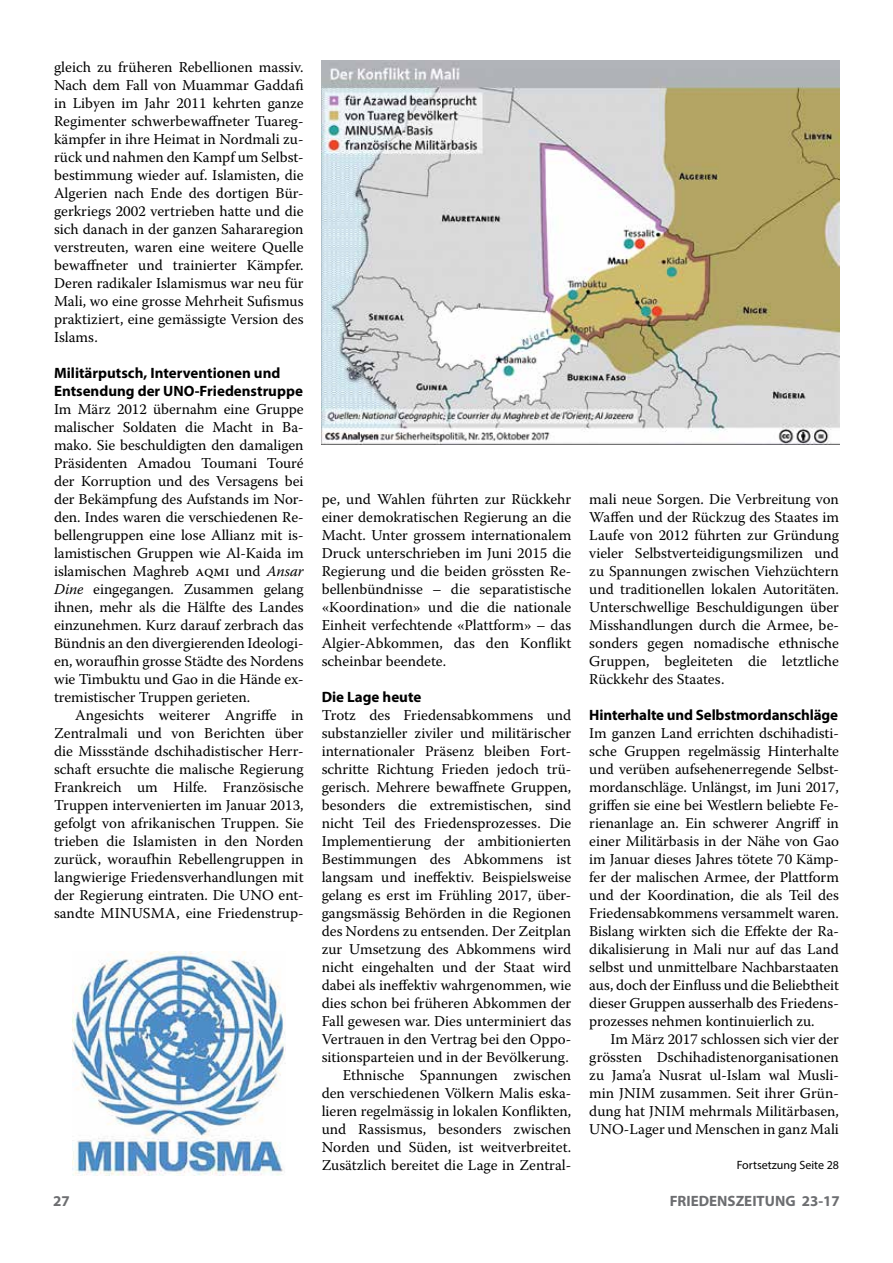
<style>
.page{position:relative;width:893px;height:1263px;background:#fff}
.page>*{position:absolute;margin:0;border:0;box-sizing:border-box;transform-origin:0 0}
.t1{font:15px/18px "Warnock Pro";color:#000;text-align:justify}
.t2{font:700 15px/18px "Myriad Pro";color:#000}
.t3{font:700 15px "Myriad Pro";color:#6d6e71}
.t4{font:12px "Myriad Pro";color:#000}
.s1{font-style:italic}
</style>
<div class="page">
<img style="left:322px;top:60px;width:517px;height:385px">
<img style="left:73px;top:952px;width:212px;height:223px">
<p class="t1" style="left:54px;top:58px;width:251px">gleich zu früheren Rebellionen massiv.<br>Nach dem Fall von Muammar Gaddafi in Libyen im Jahr 2011 kehrten ganze Regimenter schwerbewaffneter Tuareg&shy;kämpfer in ihre Heimat in Nordmali zu&shy;rück und nahmen den Kampf um Selbst&shy;bestimmung wieder auf. Islamisten, die Algerien nach Ende des dortigen Bür&shy;gerkriegs 2002 vertrieben hatte und die sich danach in der ganzen Sahararegion verstreuten, waren eine weitere Quelle bewaffneter und trainierter Kämpfer.<br>Deren radikaler Islamismus war neu für Mali, wo eine grosse Mehrheit Sufismus praktiziert, eine gemässigte Version des Islams.</p>
<p class="t2" style="left:54px;top:363px;width:250px">Militärputsch, Interventionen und<br>Entsendung der UNO-Friedenstruppe</p>
<p class="t1" style="left:54px;top:400px;width:251px">Im März 2012 übernahm eine Gruppe malischer Soldaten die Macht in Ba&shy;mako. Sie beschuldigten den damaligen Präsidenten Amadou Toumani Touré der Korruption und des Versagens bei der Bekämpfung des Aufstands im Nor&shy;den. Indes waren die verschiedenen Re&shy;bellengruppen eine lose Allianz mit is&shy;lamistischen Gruppen wie Al-Kaida im islamischen Maghreb AQMI und <span class="s1">Ansar Dine</span> eingegangen. Zusammen gelang ihnen, mehr als die Hälfte des Landes einzunehmen. Kurz darauf zerbrach das Bündnis an den divergierenden Ideologi&shy;en, woraufhin grosse Städte des Nordens wie Timbuktu und Gao in die Hände ex&shy;tremistischer Truppen gerieten.</p>
<p class="t1" style="left:54px;top:706px;width:251px;text-indent:21px">Angesichts weiterer Angriffe in Zentralmali und von Berichten über die Missstände dschihadistischer Herr&shy;schaft ersuchte die malische Regierung Frankreich um Hilfe. Französische Truppen intervenierten im Januar 2013, gefolgt von afrikanischen Truppen. Sie trieben die Islamisten in den Norden zurück, woraufhin Rebellengruppen in langwierige Friedensverhandlungen mit der Regierung eintraten. Die UNO ent&shy;sandte MINUSMA, eine Friedenstrup-</p>
<p class="t1" style="left:322px;top:490px;width:251px">pe, und Wahlen führten zur Rückkehr einer demokratischen Regierung an die Macht. Unter grossem internationalem Druck unterschrieben im Juni 2015 die Regierung und die beiden grössten Re&shy;bellenbündnisse – die separatistische «Koordination» und die die nationale Einheit verfechtende «Plattform» – das Algier-Abkommen, das den Konflikt scheinbar beendete.</p>
<p class="t2" style="left:322px;top:687px;width:101px">Die Lage heute</p>
<p class="t1" style="left:322px;top:706px;width:251px;text-align:right">Trotz des Friedensabkommens und substanzieller ziviler und militärischer internationaler Präsenz bleiben Fort&shy;schritte Richtung Frieden jedoch trü&shy;gerisch. Mehrere bewaffnete Gruppen, besonders die extremistischen, sind nicht Teil des Friedensprozesses. Die Implementierung der ambitionierten Bestimmungen des Abkommens ist langsam und ineffektiv. Beispielsweise gelang es erst im Frühling 2017, über&shy;gangsmässig Behörden in die Regionen des Nordens zu entsenden. Der Zeitplan zur Umsetzung des Abkommens wird nicht eingehalten und der Staat wird dabei als ineffektiv wahrgenommen, wie dies schon bei früheren Abkommen der Fall gewesen war. Dies unterminiert das Vertrauen in den Vertrag bei den Oppo&shy;sitionsparteien und in der Bevölkerung.<br>Ethnische Spannungen zwischen den verschiedenen Völkern Malis eska&shy;lieren regelmässig in lokalen Konflikten, und Rassismus, besonders zwischen Norden und Süden, ist weitverbreitet.<br>Zusätzlich bereitet die Lage in Zentral-</p>
<p class="t1" style="left:589px;top:490px;width:251px">mali neue Sorgen. Die Verbreitung von Waffen und der Rückzug des Staates im Laufe von 2012 führten zur Gründung vieler Selbstverteidigungsmilizen und zu Spannungen zwischen Viehzüchtern und traditionellen lokalen Autoritäten.<br>Unterschwellige Beschuldigungen über Misshandlungen durch die Armee, be&shy;sonders gegen nomadische ethnische Gruppen, begleiteten die letztliche Rückkehr des Staates.</p>
<p class="t2" style="left:589px;top:705px;width:250px">Hinterhalte und Selbstmordanschläge</p>
<p class="t1" style="left:589px;top:724px;width:251px">Im ganzen Land errichten dschihadisti&shy;sche Gruppen regelmässig Hinterhalte und verüben aufsehenerregende Selbst&shy;mordanschläge. Unlängst, im Juni 2017, griffen sie eine bei Westlern beliebte Fe&shy;rienanlage an. Ein schwerer Angriff in einer Militärbasis in der Nähe von Gao im Januar dieses Jahres tötete 70 Kämp&shy;fer der malischen Armee, der Plattform und der Koordination, die als Teil des Friedensabkommens versammelt waren.<br>Bislang wirkten sich die Effekte der Ra&shy;dikalisierung in Mali nur auf das Land selbst und unmittelbare Nachbarstaaten aus, doch der Einfluss und die Beliebtheit dieser Gruppen ausserhalb des Friedens&shy;prozesses nehmen kontinuierlich zu.</p>
<p class="t1" style="left:589px;top:1030px;width:251px;text-indent:21px">Im März 2017 schlossen sich vier der grössten Dschihadistenorganisationen zu Jama’a Nusrat ul-Islam wal Musli&shy;min JNIM zusammen. Seit ihrer Grün&shy;dung hat JNIM mehrmals Militärbasen, UNO-Lager und Menschen in ganz Mali</p>
<p class="t4" style="left:737px;top:1158px;width:104px">Fortsetzung Seite 28</p>
<p class="t3" style="left:53px;top:1191px;width:18px">27</p>
<p class="t3" style="left:670px;top:1191px;width:172px">FRIEDENSZEITUNG 23-17</p>
</div>
